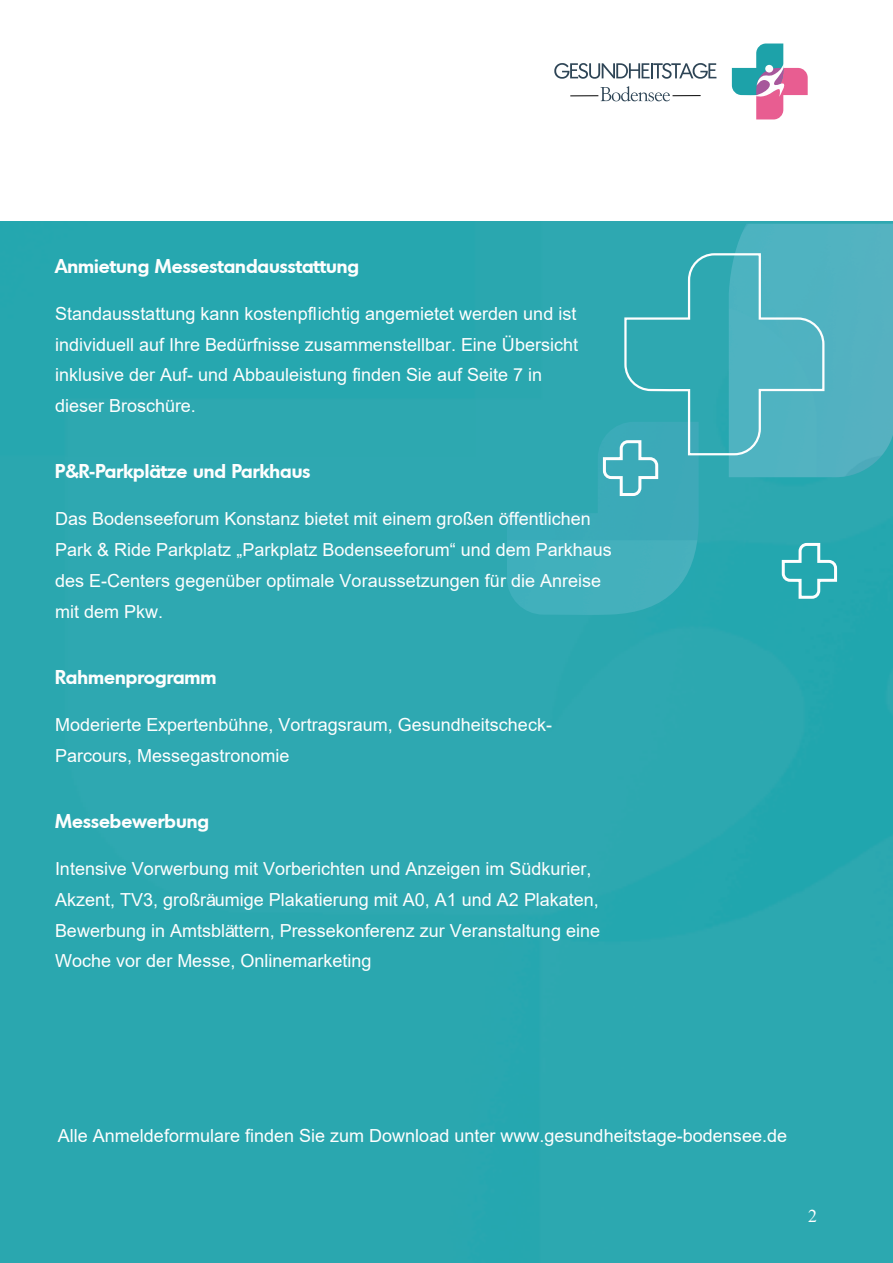
<style>
.page{position:relative;width:893px;height:1263px;background:#fff}
.page>*{position:absolute;margin:0;border:0;box-sizing:border-box;transform-origin:0 0}
.t1{font:700 19.5px "Ivan Becker";color:#fefefe}
.t2{font:18px/30.8px "Arial";color:#fefefe}
.t3{font:18px "Times New Roman";color:#fff}
</style>
<div class="page">
<div style="left:0;top:222px;width:893px;height:1041px;background:#2ca8b0"></div>
<div style="left:729px;top:224px;width:164px;height:253px;background:#53b2c1"></div>
<img style="left:507px;top:422px;width:192px;height:193px">
<svg style="left:601px;top:252px;width:225px;height:245px"></svg>
<svg style="left:780px;top:541px;width:58px;height:59px"></svg>
<svg style="left:554px;top:63px;width:162px;height:16px"></svg>
<svg style="left:570px;top:86px;width:131px;height:15px"></svg>
<svg style="left:732px;top:44px;width:76px;height:75px"></svg>
<div style="left:765px;top:65px;width:8px;height:8px;background:#fefefe;border-radius:50%"></div>
<p class="t1" style="left:55px;top:259px;width:305px">Anmietung Messestandausstattung</p>
<p class="t2" style="left:55px;top:300px;width:524px">Standausstattung kann kostenpfl ichtig angemietet werden und ist individuell auf Ihre Bedürfnisse zusammenstellbar. Eine Übersicht inklusive der Auf- und Abbauleistung finden Sie auf Seite 7 in dieser Broschüre.</p>
<p class="t1" style="left:55px;top:464px;width:257px">P&amp;R-Parkplätze und Parkhaus</p>
<p class="t2" style="left:55px;top:505px;width:558px">Das Bodenseeforum Konstanz bietet mit einem großen öffentlichen Park &amp; Ride Parkplatz „Parkplatz Bodenseeforum“ und dem Parkhaus des E-Centers gegenüber optimale Voraussetzungen für die Anreise mit dem Pkw.</p>
<p class="t1" style="left:55px;top:670px;width:163px">Rahmenprogramm</p>
<p class="t2" style="left:55px;top:711px;width:498px">Moderierte Expertenbühne, Vortragsraum, Gesundheitscheck-<br>Parcours, Messegastronomie</p>
<p class="t1" style="left:55px;top:814px;width:155px">Messebewerbung</p>
<p class="t2" style="left:55px;top:855px;width:546px">Intensive Vorwerbung mit Vorberichten und Anzeigen im Südkurier, Akzent, TV3, großräumige Plakatierung mit A0, A1 und A2 Plakaten, Bewerbung in Amtsblättern, Pressekonferenz zur Veranstaltung eine Woche vor der Messe, Onlinemarketing</p>
<p class="t2" style="left:58px;top:1122px;width:731px">Alle Anmeldeformulare finden Sie zum Download unter www.gesundheitstage-bodensee.de</p>
<p class="t3" style="left:808px;top:1209px;width:10px">2</p>
</div>
